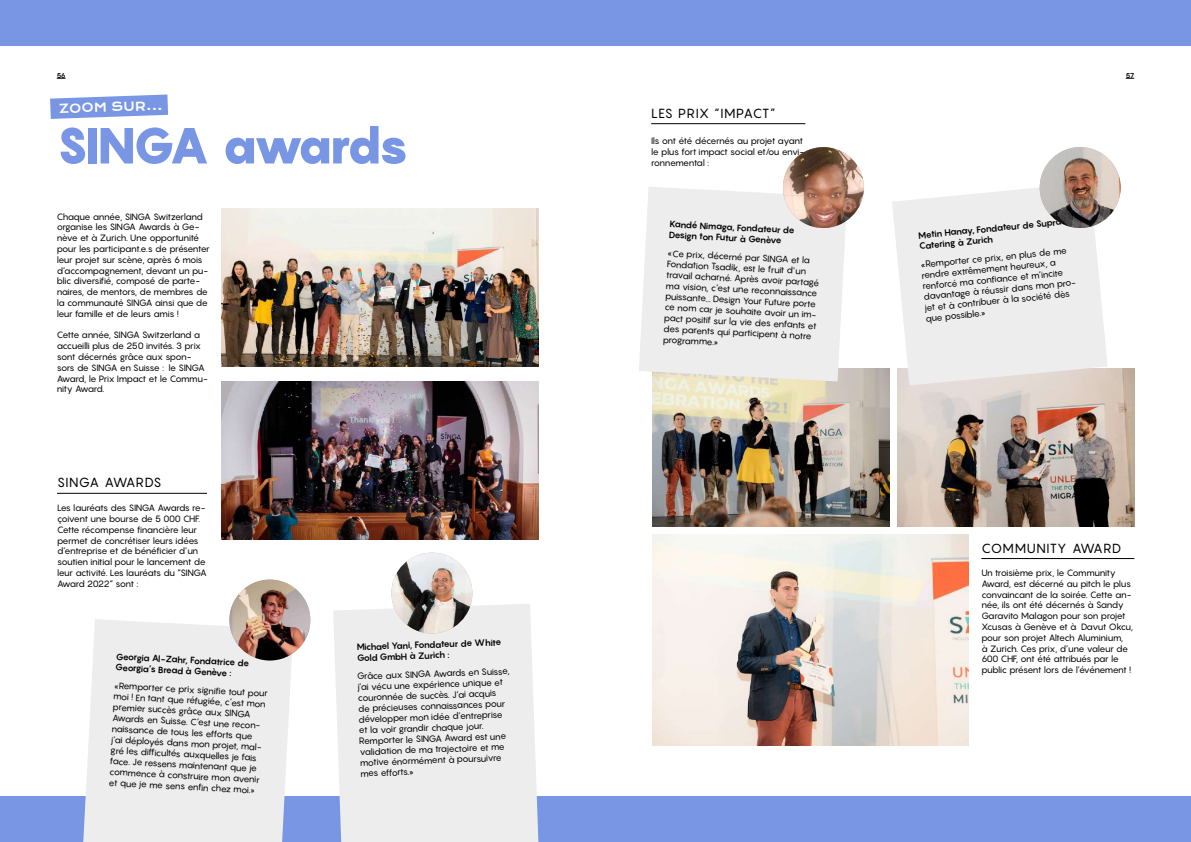
<style>
.page{position:relative;width:1191px;height:842px;background:#fff}
.page>*{position:absolute;margin:0;border:0;box-sizing:border-box;transform-origin:0 0}
.t1{font:900 50px "Pangram";letter-spacing:-.09em;color:#7896e4}
.t2{font:13px "Pangram";letter-spacing:.03em;color:#000}
.t3{font:12px "Krona One";color:#fff}
.t4{font:9px/10.8px "Pangram";letter-spacing:-.06em;color:#000}
.t5{font:700 9px/10.8px "Pangram";color:#000}
.t6{font:700 7px "Pangram";color:#000}
</style>
<div class="page">
<div style="left:0;top:796px;width:1191px;height:46px;background:#7896e4"></div>
<div style="left:83px;top:619px;width:210px;height:223px;background:#ededed"></div>
<div style="left:333px;top:604px;width:205px;height:238px;background:#ededed"></div>
<img style="left:229px;top:580px;width:81px;height:80px;border-radius:40px">
<img style="left:391px;top:553px;width:81px;height:80px;border-radius:40px">
<img style="left:222px;top:209px;width:317px;height:158px">
<img style="left:222px;top:381px;width:317px;height:158px">
<div style="left:0;top:0;width:1191px;height:45px;background:#7896e4"></div>
<svg style="left:50px;top:95px;width:118px;height:24px;background:#8da6e8"></svg>
<hr style="left:57px;top:493px;width:150px;height:1px;background:#000">
<img style="left:652px;top:369px;width:237px;height:157px">
<img style="left:652px;top:535px;width:317px;height:211px">
<img style="left:897px;top:369px;width:237px;height:157px">
<svg style="left:639px;top:187px;width:208px;height:194px;background:#ededed"></svg>
<svg style="left:892px;top:188px;width:215px;height:197px;background:#ededec"></svg>
<img style="left:783px;top:147px;width:81px;height:81px;border-radius:40px">
<img style="left:1039px;top:147px;width:81px;height:81px;border-radius:40px">
<hr style="left:651px;top:123px;width:154px;height:1px;background:#000">
<hr style="left:981px;top:558px;width:153px;height:1px;background:#000">
<p class="t6" style="left:57px;top:70px;width:10px">56</p>
<p class="t6" style="left:1125px;top:70px;width:10px">57</p>
<h3 class="t3" style="left:59px;top:101px;width:105px;rotate:-2deg">ZOOM SUR...</h3>
<h1 class="t1" style="left:56px;top:112px;width:354px">SINGA awards</h1>
<p class="t4" style="left:57px;top:211px;width:154px">Chaque année, SINGA Switzerland organise les SINGA Awards à Ge&shy;nève et à Zurich. Une opportunité pour les participant.e.s de présenter leur projet sur scène, après 6 mois d’accompagnement, devant un pu&shy;blic diversifié, composé de parte&shy;naires, de mentors, de membres de la communauté SINGA ainsi que de leur famille et de leurs amis !</p>
<p class="t4" style="left:57px;top:330px;width:152px">Cette année, SINGA Switzerland a accueilli plus de 250 invités. 3 prix sont décernés grâce aux spon&shy;sors de SINGA en Suisse : le SINGA<br>Award, le Prix Impact et le Commu&shy;nity Award.</p>
<h2 class="t2" style="left:57px;top:474px;width:106px">SINGA AWARDS</h2>
<p class="t4" style="left:57px;top:502px;width:151px">Les lauréats des SINGA Awards re&shy;çoivent une bourse de 5 000 CHF.<br>Cette récompense financière leur permet de concrétiser leurs idées d’entreprise et de bénéficier d’un soutien initial pour le lancement de leur activité. Les lauréats du “SINGA<br>Award 2022” sont :</p>
<p class="t5" style="left:116px;top:651px;width:135px;rotate:3deg">Georgia Al-Zahr, Fondatrice de<br>Georgia’s Bread à Genève :</p>
<p class="t4" style="left:114px;top:680px;width:156px;rotate:3deg">«Remporter ce prix signifie tout pour moi ! En tant que réfugiée, c’est mon premier succès grâce aux SINGA Awards en Suisse. C’est une recon&shy;naissance de tous les efforts que j’ai déployés dans mon projet, mal&shy;gré les difficultés auxquelles je fais face. Je ressens maintenant que je commence à construire mon avenir et que je me sens enfin chez moi.»</p>
<p class="t5" style="left:356px;top:641px;width:146px;rotate:-2deg">Michael Yani, Fondateur de White<br>Gold GmbH à Zurich :</p>
<p class="t4" style="left:357px;top:671px;width:154px;rotate:-2deg">Grâce aux SINGA Awards en Suisse, j’ai vécu une expérience unique et couronnée de succès. J’ai acquis de précieuses connaissances pour développer mon idée d’entreprise et la voir grandir chaque jour.<br>Remporter le SINGA Award est une validation de ma trajectoire et me motive énormément à poursuivre mes efforts.»</p>
<h2 class="t2" style="left:651px;top:105px;width:126px">LES PRIX “IMPACT”</h2>
<p class="t4" style="left:651px;top:135px;width:155px">Ils ont été décernés au projet ayant le plus fort impact social et/ou envi&shy;ronnemental :</p>
<p class="t5" style="left:670px;top:218px;width:127px;rotate:3deg">Kandé Nimaga, Fondateur de<br>Design ton Futur à Genève</p>
<p class="t4" style="left:667px;top:247px;width:155px;rotate:3deg">«Ce prix, décerné par SINGA et la Fondation Tsadik, est le fruit d’un travail acharné. Après avoir partagé ma vision, c’est une reconnaissance puissante... Design Your Future porte ce nom car je souhaite avoir un im&shy;pact positif sur la vie des enfants et des parents qui participent à notre programme.»</p>
<p class="t5" style="left:917px;top:229px;width:145px;line-height:11.1px;rotate:-5deg">Metin Hanay, Fondateur de Supra<br>Catering à Zurich</p>
<p class="t4" style="left:920px;top:258px;width:155px;rotate:-5deg">«Remporter ce prix, en plus de me rendre extrêmement heureux, a renforcé ma confiance et m’incite davantage à réussir dans mon pro&shy;jet et à contribuer à la société dès que possible.»</p>
<h2 class="t2" style="left:981px;top:540px;width:141px">COMMUNITY AWARD</h2>
<p class="t4" style="left:981px;top:567px;width:153px">Un troisième prix, le Community Award, est décerné au pitch le plus convaincant de la soirée. Cette an&shy;née, ils ont été décernés à Sandy Garavito Malagon pour son projet Xcusas à Genève et à Davut Okcu, pour son projet Altech Aluminium,<br>à Zurich. Ces prix, d’une valeur de 600 CHF, ont été attribués par le public présent lors de l’événement !</p>
</div>
